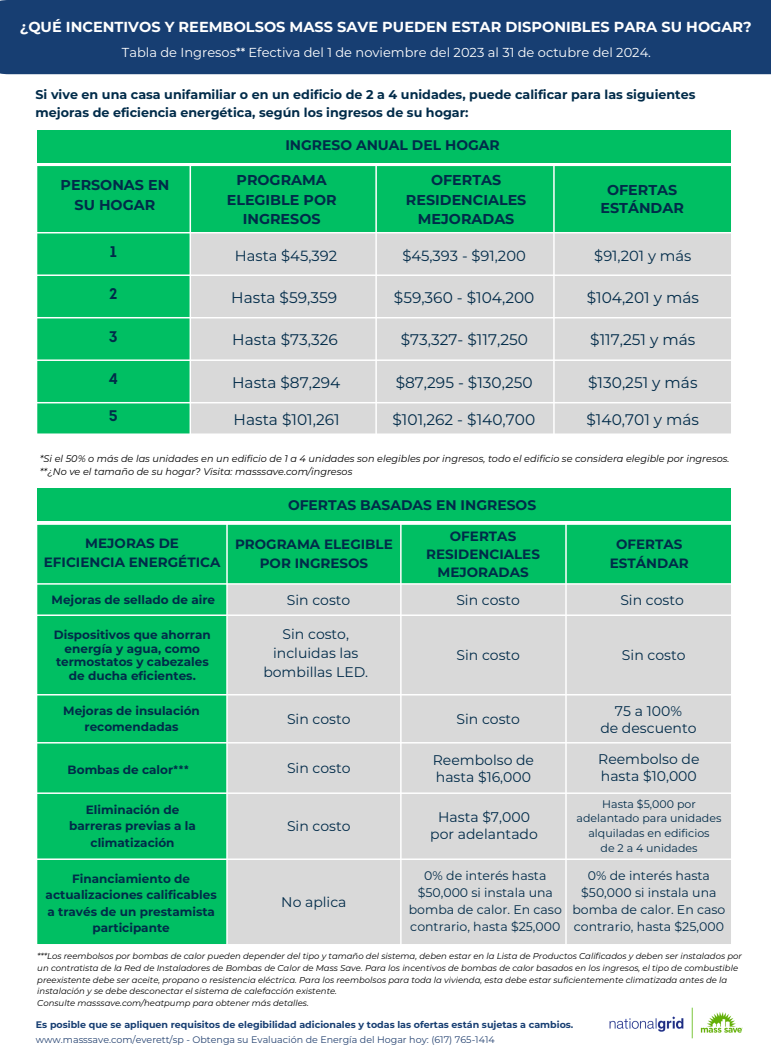
<style>
.page{position:relative;width:771px;height:1058px;background:#fff}
.page>*{position:absolute;margin:0;border:0;box-sizing:border-box;transform-origin:0 0}
.t1{font:15.4px "Montserrat";color:#012b49}
.t2{font:700 15.4px "Intro";color:#012b49}
.t3{font:14.7px "Montserrat";color:#012b49}
.t4{font:700 14.5px "Montserrat";color:#fff}
.t5{font:700 14.3px/19.5px "Montserrat";color:#012b49;text-align:center}
.t6{font:14px/16.8px "Montserrat";color:#012b49;text-align:center}
.t7{font:700 13.9px "Montserrat";color:#012b49}
.t8{font:700 13.5px/18.4px "Montserrat";color:#012b49;text-align:center}
.t9{font:13px "Montserrat";color:#fff}
.t10{font:700 12.7px/17.2px "Montserrat";color:#012b49}
.t11{font:12.5px/17px "Montserrat";color:#012b49;text-align:center}
.t12{font:700 12px/16.3px "Montserrat";color:#012b49;text-align:center}
.t13{font:11px/14.9px "Montserrat";color:#012b49;text-align:center}
.t14{font:italic 9.7px/13.1px "Montserrat";color:#000}
.t15{font:700 9.5px "Montserrat";color:#173e72}
.t16{font:9.5px "Montserrat";color:#274472}
.t17{font:italic 8.5px/11.8px "Montserrat";color:#000}
.s1{font-family:"Intro"}
</style>
<div class="page">
<div style="left:0;top:0;width:770px;height:74px;background:#173e72"></div>
<div style="left:37px;top:166px;width:693px;height:267px;background:#00bf63"></div>
<div style="left:191px;top:233px;width:539px;height:200px;background:#d9d9d9"></div>
<div style="left:37px;top:525px;width:693px;height:419px;background:#00bf63"></div>
<div style="left:228px;top:584px;width:502px;height:360px;background:#d9d9d9"></div>
<div style="left:37px;top:130px;width:693px;height:33px;background:#00bf63"></div>
<div style="left:37px;top:488px;width:693px;height:33px;background:#00bf63"></div>
<img style="left:609px;top:1007px;width:134px;height:32px">
<h3 class="t4" style="left:20px;top:16px;width:733px">¿QUÉ INCENTIVOS Y REEMBOLSOS MASS SAVE PUEDEN ESTAR DISPONIBLES PARA SU HOGAR?</h3>
<h3 class="t9" style="left:122px;top:43px;width:530px">Tabla de Ingresos** Efectiva del 1 de noviembre del 2023 al 31 de octubre del 2024.</h3>
<h3 class="t10" style="left:36px;top:86px;width:661px">Si vive en una casa unifamiliar o en un edificio de 2 a 4 unidades, puede calificar para las siguientes mejoras de eficiencia energética, según los ingresos de su hogar:</h3>
<h3 class="t7" style="left:285px;top:135px;width:216px">INGRESO ANUAL DEL HOGAR</h3>
<h3 class="t5" style="left:61px;top:175px;width:110px">PERSONAS EN<br>SU HOGAR</h3>
<h3 class="t5" style="left:227px;top:170px;width:111px">PROGRAMA<br>ELEGIBLE POR<br>INGRESOS</h3>
<h3 class="t5" style="left:406px;top:170px;width:122px">OFERTAS<br>RESIDENCIALES<br>MEJORADAS</h3>
<h3 class="t5" style="left:600px;top:181px;width:85px;line-height:17.2px">OFERTAS<br>ESTÁNDAR</h3>
<h1 class="t2" style="left:110px;top:245px;width:9px">1</h1>
<h2 class="t3" style="left:235px;top:245px;width:104px">Hasta $45,392</h2>
<h2 class="t3" style="left:402px;top:245px;width:125px">$45,393 - $91,200</h2>
<h2 class="t3" style="left:594px;top:245px;width:99px">$91,201 y más</h2>
<h1 class="t2" style="left:109px;top:288px;width:10px">2</h1>
<h1 class="t1" style="left:231px;top:286px;width:107px">Hasta $59,359</h1>
<h1 class="t1" style="left:394px;top:286px;width:142px">$59,360 - $104,200</h1>
<h1 class="t1" style="left:586px;top:286px;width:114px">$104,201 y más</h1>
<h1 class="t2" style="left:109px;top:330px;width:10px">3</h1>
<h1 class="t1" style="left:232px;top:329px;width:107px">Hasta $73,326</h1>
<h1 class="t1" style="left:400px;top:329px;width:129px">$73,327- $117,250</h1>
<h1 class="t1" style="left:590px;top:329px;width:106px">$117,251 y más</h1>
<h1 class="t2" style="left:109px;top:373px;width:11px">4</h1>
<h1 class="t1" style="left:232px;top:371px;width:110px">Hasta $87,294</h1>
<h1 class="t1" style="left:395px;top:371px;width:138px">$87,295 - $130,250</h1>
<h1 class="t1" style="left:588px;top:371px;width:111px">$130,251 y más</h1>
<h1 class="t2" style="left:109px;top:410px;width:10px">5</h1>
<h1 class="t1" style="left:233px;top:409px;width:107px">Hasta $101,261</h1>
<h1 class="t1" style="left:392px;top:409px;width:144px">$101,262 - $140,700</h1>
<h1 class="t1" style="left:586px;top:409px;width:114px">$140,701 y más</h1>
<p class="t14" style="left:40px;top:451px;width:691px">*Si el 50% o más de las unidades en un edificio de 1 a 4 unidades son elegibles por ingresos, todo el edificio se considera elegible por ingresos. **¿No ve el tamaño de su hogar? Visita: masssave.com/ingresos</p>
<h3 class="t7" style="left:288px;top:494px;width:250px">OFERTAS BASADAS EN INGRESOS</h3>
<h3 class="t8" style="left:426px;top:526px;width:115px">OFERTAS<br>RESIDENCIALES<br>MEJORADAS</h3>
<h3 class="t8" style="left:609px;top:534px;width:80px">OFERTAS<br>ESTÁNDAR</h3>
<h3 class="t8" style="left:44px;top:534px;width:178px">MEJORAS DE<br>EFICIENCIA ENERGÉTICA</h3>
<h3 class="t8" style="left:235px;top:535px;width:159px">PROGRAMA ELEGIBLE<br>POR INGRESOS</h3>
<h3 class="t12" style="left:52px;top:590px;width:165px">Mejoras de sellado de aire</h3>
<h3 class="t6" style="left:287px;top:591px;width:65px">Sin costo</h3>
<h3 class="t6" style="left:456px;top:591px;width:65px">Sin costo</h3>
<h3 class="t6" style="left:620px;top:591px;width:65px">Sin costo</h3>
<h3 class="t12" style="left:54px;top:627px;width:158px;line-height:13.7px">Dispositivos que ahorran energía y agua, como termostatos y cabezales de ducha eficientes.</h3>
<h3 class="t6" style="left:263px;top:624px;width:106px;line-height:19px">Sin costo, incluidas las bombillas LED.</h3>
<h3 class="t6" style="left:456px;top:646px;width:65px">Sin costo</h3>
<h3 class="t6" style="left:621px;top:646px;width:65px">Sin costo</h3>
<h3 class="t12" style="left:63px;top:701px;width:138px">Mejoras de insulación recomendadas</h3>
<h3 class="t6" style="left:287px;top:710px;width:65px">Sin costo</h3>
<h3 class="t6" style="left:456px;top:710px;width:65px">Sin costo</h3>
<h3 class="t6" style="left:600px;top:702px;width:98px">75 a 100%<br>de descuento</h3>
<h3 class="t12" style="left:68px;top:761px;width:123px">Bombas de calor<span class="s1">***</span></h3>
<h3 class="t6" style="left:287px;top:759px;width:65px">Sin costo</h3>
<h3 class="t6" style="left:432px;top:751px;width:103px;text-align:left">Reembolso de hasta $16,000</h3>
<h3 class="t6" style="left:598px;top:750px;width:103px;text-align:left">Reembolso de hasta $10,000</h3>
<h3 class="t12" style="left:69px;top:801px;width:128px">Eliminación de barreras previas a la climatización</h3>
<p class="t13" style="left:576px;top:795px;width:146px">Hasta $5,000 por adelantado para unidades alquiladas en edificios<br>de 2 a 4 unidades</p>
<h3 class="t6" style="left:287px;top:817px;width:65px">Sin costo</h3>
<h3 class="t6" style="left:430px;top:808px;width:109px">Hasta $7,000 por adelantado</h3>
<h3 class="t12" style="left:46px;top:870px;width:173px">Financiamiento de actualizaciones calificables a través de un prestamista participante</h3>
<h3 class="t6" style="left:281px;top:893px;width:67px">No aplica</h3>
<h3 class="t11" style="left:408px;top:866px;width:155px">0% de interés hasta $50,000 si instala una bomba de calor. En caso contrario, hasta $25,000</h3>
<h3 class="t11" style="left:572px;top:866px;width:155px">0% de interés hasta $50,000 si instala una bomba de calor. En caso contrario, hasta $25,000</h3>
<p class="t17" style="left:37px;top:949px;width:705px">***Los reembolsos por bombas de calor pueden depender del tipo y tamaño del sistema, deben estar en la Lista de Productos Calificados y deben ser instalados por un contratista de la Red de Instaladores de Bombas de Calor de Mass Save. Para los incentivos de bombas de calor basados en los ingresos, el tipo de combustible preexistente debe ser aceite, propano o resistencia eléctrica. Para los reembolsos para toda la vivienda, esta debe estar suficientemente climatizada antes de la instalación y se debe desconectar el sistema de calefacción existente.<br>Consulte masssave.com/heatpump para obtener más detalles.</p>
<p class="t15" style="left:36px;top:1017px;width:539px">Es posible que se apliquen requisitos de elegibilidad adicionales y todas las ofertas están sujetas a cambios.</p>
<p class="t16" style="left:36px;top:1032px;width:460px">www.masssave.com/everett/sp - Obtenga su Evaluación de Energía del Hogar hoy: (617) 765-1414</p>
</div>
